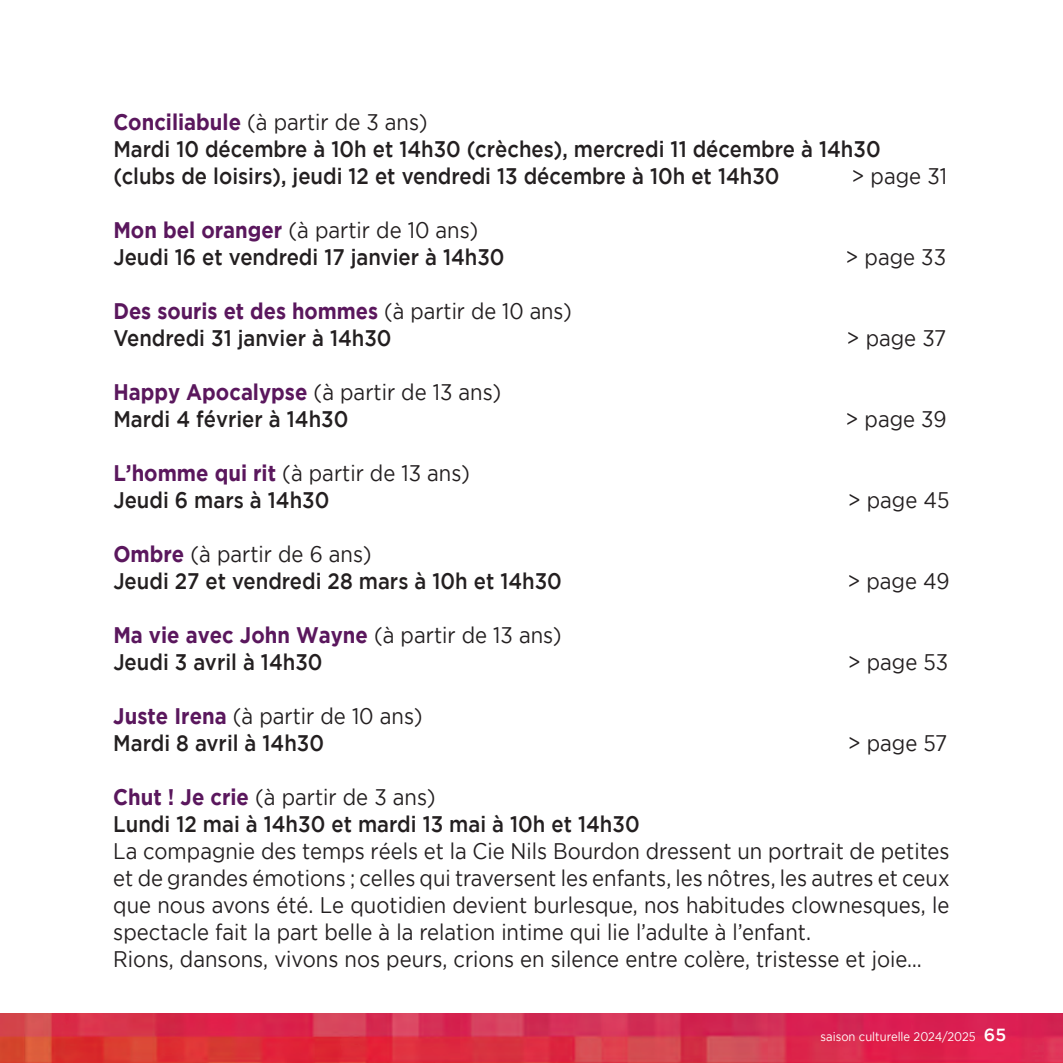
<style>
.page{position:relative;width:1063px;height:1063px;background:#fff}
.page>*{position:absolute;margin:0;border:0;box-sizing:border-box;transform-origin:0 0}
.t1{font:500 22.5px/27px "Gotham";color:#231f20;scale:.9 1}
.t2{font:22.5px/27px "Gotham";color:#231f20;scale:.9 1}
.t3{font:700 22.5px/27px "Gotham";color:#5a175d;scale:.9 1}
.t4{font:12.5px "Gotham";color:#fff;scale:.9 1}
.s1{font-weight:700;color:#5a175d}
.s2{font-weight:400}
.s3{font-weight:500}
.s4{font-weight:400;color:#231f20}
.s5{font-weight:500;color:#231f20}
.s6{font-weight:500;font-size:17.5px}
</style>
<div class="page">
<img style="left:0;top:1013px;width:1063px;height:50px">
<p class="t1" style="left:113px;top:108px;width:854px"><span class="s1">Conciliabule</span> <span class="s2">(à partir de 3 ans)<br></span>Mardi 10 décembre à 10h et 14h30 (crèches), mercredi 11 décembre à 14h30 (clubs de loisirs), jeudi 12 et vendredi 13 décembre à 10h et 14h30</p>
<p class="t2" style="left:852px;top:162px;width:107px">&gt; page 31</p>
<p class="t1" style="left:113px;top:216px;width:436px"><span class="s1">Mon bel oranger</span> <span class="s2">(à partir de 10 ans)<br></span>Jeudi 16 et vendredi 17 janvier à 14h30</p>
<p class="t1" style="left:113px;top:297px;width:511px"><span class="s1">Des souris et des hommes</span> <span class="s2">(à partir de 10 ans)<br></span>Vendredi 31 janvier à 14h30</p>
<p class="t1" style="left:113px;top:378px;width:432px"><span class="s1">Happy Apocalypse</span> <span class="s2">(à partir de 13 ans)<br></span>Mardi 4 février à 14h30</p>
<p class="t2" style="left:113px;top:459px;width:398px"><span class="s1">L’homme qui rit</span> (à partir de 13 ans)<br><span class="s3">Jeudi 6 mars à 14h30</span></p>
<p class="t1" style="left:113px;top:540px;width:500px"><span class="s1">Ombre</span> <span class="s2">(à partir de 6 ans)<br></span>Jeudi 27 et vendredi 28 mars à 10h et 14h30</p>
<p class="t3" style="left:113px;top:621px;width:500px">Ma vie avec John Wayne <span class="s4">(à partir de 13 ans)<br></span><span class="s5">Jeudi 3 avril à 14h30</span></p>
<p class="t1" style="left:113px;top:702px;width:345px"><span class="s1">Juste Irena</span> <span class="s2">(à partir de 10 ans)<br></span>Mardi 8 avril à 14h30</p>
<p class="t2" style="left:846px;top:243px;width:113px">&gt; page 33</p>
<p class="t2" style="left:847px;top:324px;width:112px">&gt; page 37</p>
<p class="t2" style="left:846px;top:405px;width:114px">&gt; page 39</p>
<p class="t2" style="left:848px;top:486px;width:114px">&gt; page 45</p>
<p class="t2" style="left:847px;top:567px;width:115px">&gt; page 49</p>
<p class="t2" style="left:848px;top:648px;width:113px">&gt; page 53</p>
<p class="t2" style="left:848px;top:729px;width:112px">&gt; page 57</p>
<p class="t1" style="left:113px;top:783px;width:586px"><span class="s1">Chut ! Je crie</span> <span class="s2">(à partir de 3 ans)<br></span>Lundi 12 mai à 14h30 et mardi 13 mai à 10h et 14h30</p>
<p class="t2" style="left:113px;top:837px;width:931px">La compagnie des temps réels et la Cie Nils Bourdon dressent un portrait de petites et de grandes émotions ; celles qui traversent les enfants, les nôtres, les autres et ceux que nous avons été. Le quotidien devient burlesque, nos habitudes clownesques, le spectacle fait la part belle à la relation intime qui lie l’adulte à l’enfant.<br>Rions, dansons, vivons nos peurs, crions en silence entre colère, tristesse et joie…</p>
<p class="t4" style="left:821px;top:1030px;width:208px">saison culturelle 2024/2025 <span class="s6">65</span></p>
</div>
